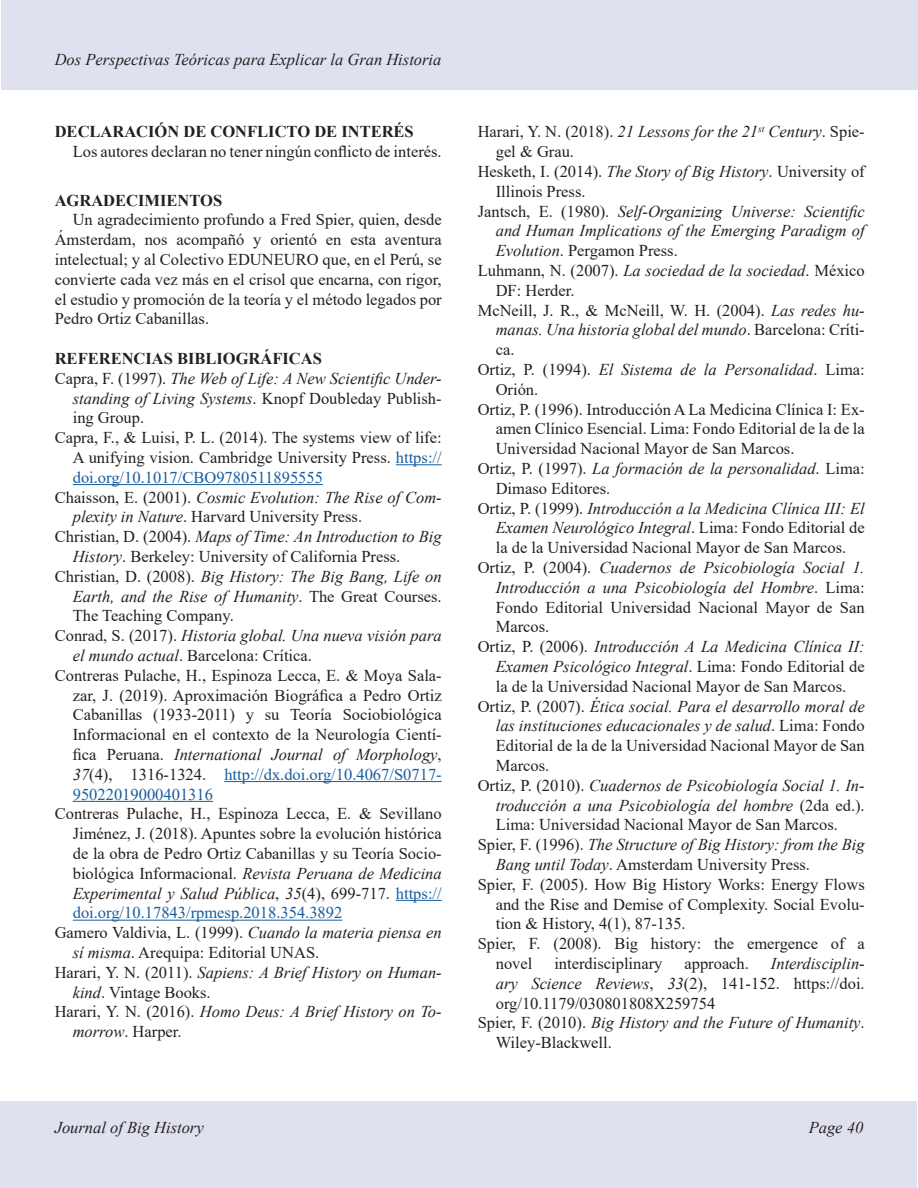
<style>
.page{position:relative;width:918px;height:1188px;background:#fff}
.page>*{position:absolute;margin:0;border:0;box-sizing:border-box;transform-origin:0 0}
.t1{font:16.5px/19.8px "Times New Roman";color:#231f20;text-align:justify}
.t2{font:italic 16.5px/19.8px "Times New Roman";color:#231f20}
.Section_Heading{font:700 16.5px "Times New Roman";color:#231f20}
.s1{font-style:normal}
.s2{color:#175d9e}
.s3{font-style:italic}
</style>
<div class="page">
<div style="left:2px;top:0;width:916px;height:89px;background:#e0e1ee"></div>
<div style="left:0;top:1101px;width:916px;height:87px;background:#e0e1ee"></div>
<hr style="left:396px;top:464px;width:46px;height:1px;background:#175d9e">
<hr style="left:73px;top:484px;width:250px;height:1px;background:#175d9e">
<hr style="left:224px;top:781px;width:218px;height:1px;background:#175d9e">
<hr style="left:73px;top:801px;width:140px;height:1px;background:#175d9e">
<hr style="left:396px;top:900px;width:46px;height:1px;background:#175d9e">
<hr style="left:73px;top:920px;width:269px;height:1px;background:#175d9e">
<p class="t2" style="left:55px;top:49px;width:388px">Dos Perspectivas Teóricas para Explicar la Gran Historia</p>
<p class="Section_Heading" style="left:55px;top:120px;width:361px">DECLARACIÓN DE CONFLICTO DE INTERÉS</p>
<p class="t1" style="left:73px;top:141px;width:371px">Los autores declaran no tener ningún conflicto de interés.</p>
<p class="Section_Heading" style="left:55px;top:188px;width:169px">AGRADECIMIENTOS</p>
<p class="t1" style="left:55px;top:209px;width:389px;text-indent:18px">Un agradecimiento profundo a Fred Spier, quien, desde Ámsterdam, nos acompañó y orientó en esta aventura intelectual; y al Colectivo EDUNEURO que, en el Perú, se convierte cada vez más en el crisol que encarna, con rigor, el estudio y promoción de la teoría y el método legados por Pedro Ortiz Cabanillas.</p>
<p class="Section_Heading" style="left:55px;top:347px;width:269px">REFERENCIAS BIBLIOGRÁFICAS</p>
<p class="t2" style="left:73px;top:368px;width:370px;text-align:justify;text-indent:-18px"><span class="s1">Capra, F. (1997).</span> The Web of Life: A New Scientific Under&shy;standing of Living Systems<span class="s1">. Knopf Doubleday Publish&shy;ing Group.</span></p>
<p class="t1" style="left:73px;top:427px;width:371px;text-indent:-18px">Capra, F., &amp; Luisi, P. L. (2014). The systems view of life:<br>A unifying vision. Cambridge University Press. <span class="s2">https:// doi.org/10.1017/CBO9780511895555</span></p>
<p class="t2" style="left:73px;top:487px;width:370px;text-indent:-18px"><span class="s1">Chaisson, E. (2001).</span> Cosmic Evolution: The Rise of Com&shy;plexity in Nature<span class="s1">. Harvard University Press.</span></p>
<p class="t1" style="left:73px;top:526px;width:371px;text-indent:-18px">Christian, D. (2004). <span class="s3">Maps of Time: An Introduction to Big<br>History</span>. Berkeley: University of California Press.</p>
<p class="t1" style="left:73px;top:566px;width:371px;text-indent:-18px">Christian, D. (2008). <span class="s3">Big History: The Big Bang, Life on Earth, and the Rise of Humanity</span>. The Great Courses.<br>The Teaching Company.</p>
<p class="t2" style="left:73px;top:625px;width:370px;text-indent:-18px"><span class="s1">Conrad, S. (2017).</span> Historia global. Una nueva visión para el mundo actual<span class="s1">. Barcelona: Crítica.</span></p>
<p class="t1" style="left:73px;top:665px;width:371px;text-indent:-18px">Contreras Pulache, H., Espinoza Lecca, E. &amp; Moya Sala&shy;zar, J. (2019). Aproximación Biográfica a Pedro Ortiz Cabanillas (1933-2011) y su Teoría Sociobiológica Informacional en el contexto de la Neurología Cientí&shy;fica Peruana. <span class="s3">International Journal of Morphology</span>, <span class="s3">37</span>(4), 1316-1324. <span class="s2">http://dx.doi.org/10.4067/S0717- 95022019000401316</span></p>
<p class="t1" style="left:73px;top:803px;width:371px;text-indent:-18px">Contreras Pulache, H., Espinoza Lecca, E. &amp; Sevillano Jiménez, J. (2018). Apuntes sobre la evolución histórica de la obra de Pedro Ortiz Cabanillas y su Teoría Socio&shy;biológica Informacional. <span class="s3">Revista Peruana de Medicina Experimental y Salud Pública</span>, <span class="s3">35</span>(4), 699-717. <span class="s2">https:// doi.org/10.17843/rpmesp.2018.354.3892</span></p>
<p class="t1" style="left:73px;top:922px;width:370px;text-indent:-18px">Gamero Valdivia, L. (1999). <span class="s3">Cuando la materia piensa en sí misma</span>. Arequipa: Editorial UNAS.</p>
<p class="t2" style="left:73px;top:962px;width:370px;text-indent:-18px"><span class="s1">Harari, Y. N. (2011).</span> Sapiens: A Brief History on Human&shy;kind<span class="s1">. Vintage Books.</span></p>
<p class="t2" style="left:73px;top:1002px;width:370px;text-indent:-18px"><span class="s1">Harari, Y. N. (2016).</span> Homo Deus: A Brief History on To&shy;morrow<span class="s1">. Harper.</span></p>
<p class="t1" style="left:496px;top:121px;width:370px;text-indent:-18px">Harari, Y. N. (2018). <span class="s3">21 Lessons for the 21</span><sup>st</sup> <span class="s3">Century</span>. Spie&shy;gel &amp; Grau.</p>
<p class="t1" style="left:496px;top:161px;width:371px;text-indent:-18px">Hesketh, I. (2014). <span class="s3">The Story of Big History</span>. University of<br>Illinois Press.</p>
<p class="t2" style="left:496px;top:201px;width:371px;text-align:justify;text-indent:-18px"><span class="s1">Jantsch, E. (1980).</span> Self-Organizing Universe: Scientific and Human Implications of the Emerging Paradigm of Evolution<span class="s1">. Pergamon Press.</span></p>
<p class="t1" style="left:496px;top:260px;width:371px;text-indent:-18px">Luhmann, N. (2007). <span class="s3">La sociedad de la sociedad</span>. México<br>DF: Herder.</p>
<p class="t1" style="left:496px;top:300px;width:370px;text-indent:-18px">McNeill, J. R., &amp; McNeill, W. H. (2004). <span class="s3">Las redes hu&shy;manas. Una historia global del mundo</span>. Barcelona: Críti&shy;ca.</p>
<p class="t1" style="left:496px;top:359px;width:371px;text-indent:-18px">Ortiz, P. (1994). <span class="s3">El Sistema de la Personalidad</span>. Lima:<br>Orión.</p>
<p class="t1" style="left:496px;top:399px;width:371px;text-indent:-18px">Ortiz, P. (1996). Introducción A La Medicina Clínica I: Ex&shy;amen Clínico Esencial. Lima: Fondo Editorial de la de la Universidad Nacional Mayor de San Marcos.</p>
<p class="t1" style="left:496px;top:458px;width:371px;text-indent:-18px">Ortiz, P. (1997). <span class="s3">La formación de la personalidad</span>. Lima:<br>Dimaso Editores.</p>
<p class="t1" style="left:496px;top:498px;width:370px;text-indent:-18px">Ortiz, P. (1999). <span class="s3">Introducción a la Medicina Clínica III: El Examen Neurológico Integral</span>. Lima: Fondo Editorial de la de la Universidad Nacional Mayor de San Marcos.</p>
<p class="t1" style="left:496px;top:557px;width:371px;text-indent:-18px">Ortiz, P. (2004). <span class="s3">Cuadernos de Psicobiología Social 1.<br>Introducción a una Psicobiología del Hombre</span>. Lima:<br>Fondo Editorial Universidad Nacional Mayor de San Marcos.</p>
<p class="t1" style="left:496px;top:636px;width:371px;text-indent:-18px">Ortiz, P. (2006). <span class="s3">Introducción A La Medicina Clínica II:<br>Examen Psicológico Integral</span>. Lima: Fondo Editorial de la de la Universidad Nacional Mayor de San Marcos.</p>
<p class="t1" style="left:496px;top:696px;width:371px;text-indent:-18px">Ortiz, P. (2007). <span class="s3">Ética social. Para el desarrollo moral de las instituciones educacionales y de salud</span>. Lima: Fondo Editorial de la de la Universidad Nacional Mayor de San Marcos.</p>
<p class="t2" style="left:496px;top:775px;width:371px;text-align:justify;text-indent:-18px"><span class="s1">Ortiz, P. (2010).</span> Cuadernos de Psicobiología Social 1. In&shy;troducción a una Psicobiología del hombre <span class="s1">(2da ed.).<br>Lima: Universidad Nacional Mayor de San Marcos.</span></p>
<p class="t2" style="left:496px;top:834px;width:371px;text-indent:-18px"><span class="s1">Spier, F. (1996).</span> The Structure of Big History: from the Big<br>Bang until Today<span class="s1">. Amsterdam University Press.</span></p>
<p class="t1" style="left:496px;top:874px;width:371px;text-indent:-18px">Spier, F. (2005). How Big History Works: Energy Flows and the Rise and Demise of Complexity. Social Evolu&shy;tion &amp; History, 4(1), 87-135.</p>
<p class="t1" style="left:496px;top:933px;width:371px;text-indent:-18px">Spier, F. (2008). Big history: the emergence of a novel</p>
<p class="t1" style="left:496px;top:953px;width:371px;text-indent:275px"><span class="s3">Interdisciplin&shy;ary Science Reviews</span>, <span class="s3">33</span>(2), 141-152. https://doi. org/10.1179/030801808X259754</p>
<p class="t1" style="left:496px;top:1012px;width:370px;text-indent:-18px">Spier, F. (2010). <span class="s3">Big History and the Future of Humanity</span>.<br>Wiley-Blackwell.</p>
<p class="t1" style="left:554px;top:953px;width:110px">interdisciplinary</p>
<p class="t1" style="left:684px;top:953px;width:66px">approach.</p>
<p class="t2" style="left:55px;top:1117px;width:150px">Journal of Big History</p>
<p class="t2" style="left:809px;top:1117px;width:56px">Page 40</p>
</div>
